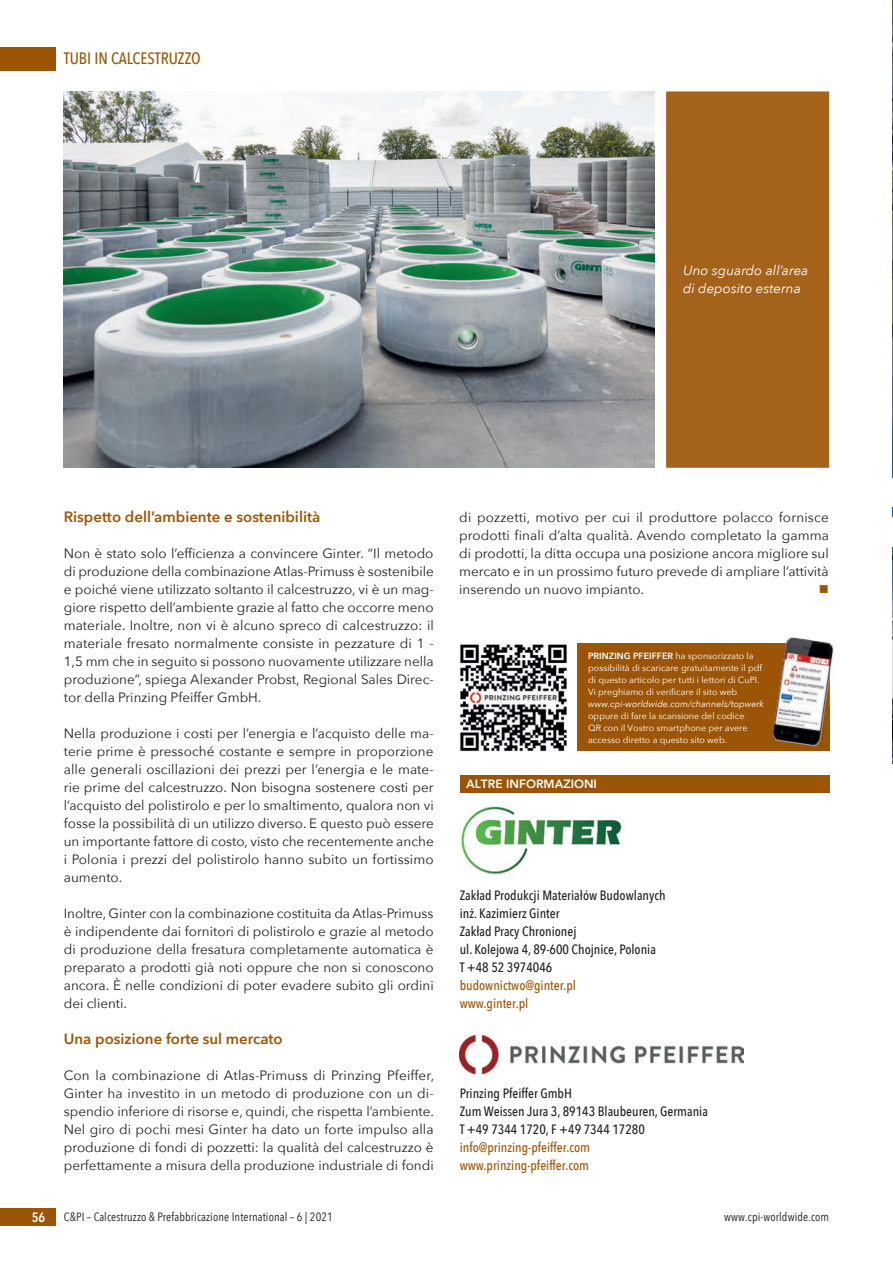
<style>
.page{position:relative;width:893px;height:1263px;background:#fff}
.page>*{position:absolute;margin:0;border:0;box-sizing:border-box;transform-origin:0 0}
.t1{font:500 16.5px "Avenir Next Condensed";color:#9c5506}
.t2{font:600 15px "Avenir Next";color:#9c5506}
.t3{font:13.5px/18px "Avenir Next";color:#231f20;text-align:justify}
.t4{font:500 13.5px/18px "Avenir Next Condensed";color:#231f20}
.t5{font:500 13.5px/18px "Avenir Next Condensed";color:#9c5506}
.t6{font:italic 13.5px/18px "Avenir Next";color:#fff}
.t7{font:600 13.5px "Avenir Next Condensed";color:#fff}
.t8{font:13.5px "Wingdings";color:#9c5506}
.t9{font:12px "Avenir Next Condensed";letter-spacing:.01em;color:#231f20}
.t10{font:800 12px "Avenir";color:#fff}
.t11{font:9px/12px "Avenir Next";color:#fff}
.t12{font:italic 9px "Avenir Next";color:#fff}
.s1{font-weight:600}
</style>
<div class="page">
<div style="left:0;top:47px;width:55px;height:23px;background:#9c5506"></div>
<div style="left:0;top:1208px;width:55px;height:18px;background:#9c5506"></div>
<img style="left:64px;top:91px;width:591px;height:377px">
<div style="left:460px;top:776px;width:370px;height:17px;background:#9c5506"></div>
<img style="left:460px;top:806px;width:163px;height:68px">
<img style="left:460px;top:1035px;width:284px;height:39px">
<div style="left:577px;top:644px;width:253px;height:107px;background:#9c5506"></div>
<img style="left:460px;top:644px;width:107px;height:107px">
<img style="left:786px;top:637px;width:48px;height:37px">
<img style="left:772px;top:644px;width:58px;height:103px">
<div style="left:666px;top:91px;width:163px;height:377px;background:#a5621b"></div>
<div style="left:684px;top:265px;width:124px;height:14px;background:#a5621b"></div>
<div style="left:684px;top:283px;width:116px;height:14px;background:#a5621b"></div>
<hr style="left:892px;top:0;width:1px;height:1263px;background:#dcdddf">
<img style="left:892px;top:1px;width:1px;height:418px">
<hr style="left:892px;top:764px;width:1px;height:122px;background:#fff">
<hr style="left:892px;top:1188px;width:1px;height:41px;background:#0166b3">
<hr style="left:892px;top:274px;width:1px;height:38px;background:#0166b3">
<hr style="left:892px;top:235px;width:1px;height:39px;background:#0166b3">
<hr style="left:892px;top:508px;width:1px;height:39px;background:#0166b3">
<hr style="left:892px;top:469px;width:1px;height:39px;background:#0166b3">
<hr style="left:892px;top:429px;width:1px;height:40px;background:#0166b3">
<hr style="left:892px;top:556px;width:1px;height:208px;background:#e6e7e9">
<p class="t1" style="left:64px;top:49px;width:138px">TUBI IN CALCESTRUZZO</p>
<p class="t6" style="left:683px;top:261px;width:127px">Uno sguardo all’area di deposito esterna</p>
<p class="t2" style="left:64px;top:504px;width:258px">Rispetto dell’ambiente e sostenibilità</p>
<p class="t3" style="left:64px;top:544px;width:372px">Non è stato solo l’efficienza a convincere Ginter. “Il metodo di produzione della combinazione Atlas-Primuss è sostenibile e poiché viene utilizzato soltanto il calcestruzzo, vi è un mag&shy;giore rispetto dell’ambiente grazie al fatto che occorre meno materiale. Inoltre, non vi è alcuno spreco di calcestruzzo: il materiale fresato normalmente consiste in pezzature di 1 - 1,5 mm che in seguito si possono nuovamente utilizzare nella produzione”, spiega Alexander Probst, Regional Sales Direc&shy;tor della Prinzing Pfeiffer GmbH.</p>
<p class="t3" style="left:64px;top:724px;width:371px">Nella produzione i costi per l’energia e l’acquisto delle ma&shy;terie prime è pressoché costante e sempre in proporzione alle generali oscillazioni dei prezzi per l’energia e le mate&shy;rie prime del calcestruzzo. Non bisogna sostenere costi per l’acquisto del polistirolo e per lo smaltimento, qualora non vi fosse la possibilità di un utilizzo diverso. E questo può essere un importante fattore di costo, visto che recentemente anche i Polonia i prezzi del polistirolo hanno subito un fortissimo aumento.</p>
<p class="t3" style="left:64px;top:904px;width:371px">Inoltre, Ginter con la combinazione costituita da Atlas-Primuss è indipendente dai fornitori di polistirolo e grazie al metodo di produzione della fresatura completamente automatica è preparato a prodotti già noti oppure che non si conoscono ancora. È nelle condizioni di poter evadere subito gli ordini dei clienti.</p>
<p class="t2" style="left:64px;top:1026px;width:220px">Una posizione forte sul mercato</p>
<p class="t3" style="left:64px;top:1066px;width:372px">Con la combinazione di Atlas-Primuss di Prinzing Pfeiffer, Ginter ha investito in un metodo di produzione con un di&shy;spendio inferiore di risorse e, quindi, che rispetta l’ambiente.<br>Nel giro di pochi mesi Ginter ha dato un forte impulso alla produzione di fondi di pozzetti: la qualità del calcestruzzo è perfettamente a misura della produzione industriale di fondi</p>
<p class="t3" style="left:459px;top:508px;width:371px">di pozzetti, motivo per cui il produttore polacco fornisce prodotti finali d’alta qualità. Avendo completato la gamma di prodotti, la ditta occupa una posizione ancora migliore sul mercato e in un prossimo futuro prevede di ampliare l’attività inserendo un nuovo impianto.</p>
<p class="t8" style="left:819px;top:582px;width:12px">■</p>
<p class="t11" style="left:588px;top:649px;width:176px"><span class="s1">PRINZING PFEIFFER</span> ha sponsorizzato la possibilità di scaricare gratuitamente il pdf di questo articolo per tutti i lettori di CuPI.<br>Vi preghiamo di verificare il sito web</p>
<p class="t12" style="left:588px;top:696px;width:177px">www.cpi-worldwide.com/channels/topwerk</p>
<p class="t11" style="left:588px;top:709px;width:161px">oppure di fare la scansione del codice<br>QR con il Vostro smartphone per avere accesso diretto a questo sito web.</p>
<p class="t10" style="left:466px;top:775px;width:132px">ALTRE INFORMAZIONI</p>
<p class="t4" style="left:460px;top:886px;width:207px">Zakład Produkcji Materiałów Budowlanych inż. Kazimierz Ginter<br>Zakład Pracy Chronionej<br>ul. Kolejowa 4, 89-600 Chojnice, Polonia<br>T +48 52 3974046</p>
<p class="t5" style="left:460px;top:976px;width:118px">budownictwo@ginter.pl www.ginter.pl</p>
<p class="t4" style="left:460px;top:1084px;width:250px">Prinzing Pfeiffer GmbH<br>Zum Weissen Jura 3, 89143 Blaubeuren, Germania<br>T +49 7344 1720, F +49 7344 17280</p>
<p class="t5" style="left:460px;top:1138px;width:132px">info@prinzing-pfeiffer.com www.prinzing-pfeiffer.com</p>
<p class="t7" style="left:32px;top:1206px;width:15px">56</p>
<p class="t9" style="left:64px;top:1207px;width:271px">C&amp;PI – Calcestruzzo &amp; Prefabbricazione International – 6 | 2021</p>
<p class="t9" style="left:724px;top:1207px;width:107px">www.cpi-worldwide.com</p>
</div>
